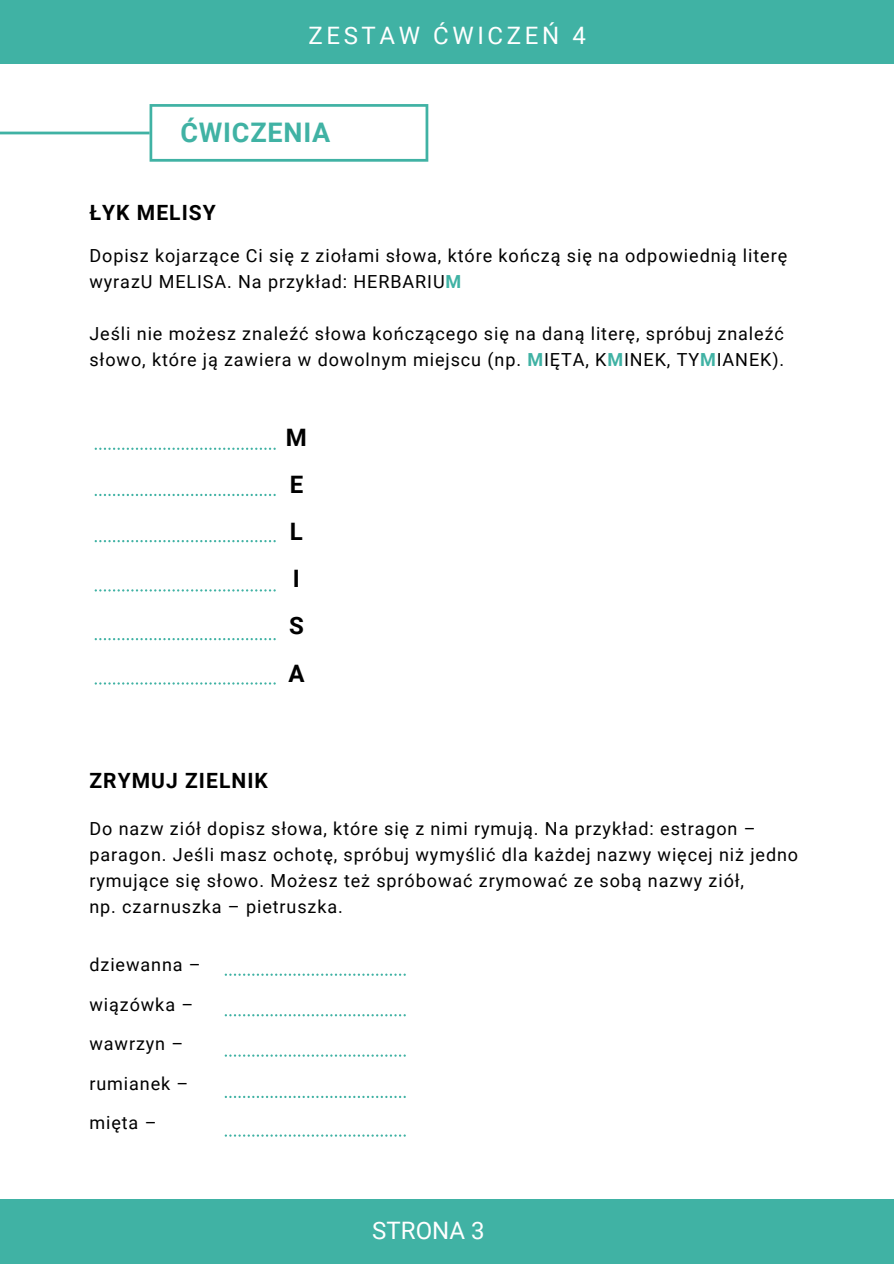
<style>
.page{position:relative;width:894px;height:1264px;background:#fff}
.page>*{position:absolute;margin:0;border:0;box-sizing:border-box;transform-origin:0 0}
.t1{font:700 27px "Roboto";letter-spacing:.03em;color:#40b2a4}
.t2{font:24px "Roboto";letter-spacing:.15em;color:#fff}
.t3{font:700 24px/47.1px "Roboto";color:#000}
.t4{font:700 21px "Roboto";letter-spacing:.05em;color:#000}
.t5{font:18px/26px "Roboto";letter-spacing:.05em;color:#000}
.s1{font-weight:700;color:#40b2a4}
</style>
<div class="page">
<svg style="left:0;top:104px;width:428px;height:58px"></svg>
<div style="left:0;top:0;width:893px;height:63px;background:#40b2a4"></div>
<div style="left:0;top:1199px;width:893px;height:64px;background:#40b2a4"></div>
<svg style="left:95px;top:447px;width:181px;height:3px"></svg>
<svg style="left:95px;top:494px;width:181px;height:2px"></svg>
<svg style="left:95px;top:540px;width:181px;height:2px"></svg>
<svg style="left:95px;top:589px;width:181px;height:2px"></svg>
<svg style="left:95px;top:638px;width:181px;height:2px"></svg>
<svg style="left:95px;top:682px;width:181px;height:2px"></svg>
<svg style="left:225px;top:973px;width:181px;height:2px"></svg>
<svg style="left:225px;top:1014px;width:181px;height:2px"></svg>
<svg style="left:225px;top:1054px;width:181px;height:2px"></svg>
<svg style="left:225px;top:1095px;width:181px;height:3px"></svg>
<svg style="left:225px;top:1134px;width:181px;height:2px"></svg>
<h2 class="t2" style="left:308px;top:22px;width:279px">ZESTAW ĆWICZEŃ 4</h2>
<h1 class="t1" style="left:180px;top:116px;width:151px">ĆWICZENIA</h1>
<p class="t4" style="left:89px;top:201px;width:128px">ŁYK MELISY</p>
<p class="t5" style="left:89px;top:243px;width:699px">Dopisz kojarzące Ci się z ziołami słowa, które kończą się na odpowiednią literę wyrazU MELISA. Na przykład: HERBARIU<span class="s1">M</span></p>
<p class="t5" style="left:89px;top:321px;width:696px">Jeśli nie możesz znaleźć słowa kończącego się na daną literę, spróbuj znaleźć słowo, które ją zawiera w dowolnym miejscu (np. <span class="s1">M</span>IĘTA, K<span class="s1">M</span>INEK, TY<span class="s1">M</span>IANEK).</p>
<h2 class="t3" style="left:286px;top:414px;width:23px">M<br>E<br>L<br>I<br>S<br>A</h2>
<p class="t4" style="left:89px;top:768px;width:180px">ZRYMUJ ZIELNIK</p>
<p class="t5" style="left:89px;top:815px;width:710px">Do nazw ziół dopisz słowa, które się z nimi rymują. Na przykład: estragon – paragon. Jeśli masz ochotę, spróbuj wymyślić dla każdej nazwy więcej niż jedno rymujące się słowo. Możesz też spróbować zrymować ze sobą nazwy ziół,<br>np. czarnuszka – pietruszka.</p>
<p class="t5" style="left:89px;top:945px;width:113px;line-height:39.5px">dziewanna – wiązówka – wawrzyn – rumianek – mięta –</p>
<h2 class="t2" style="left:372px;top:1216px;width:114px">STRONA 3</h2>
</div>
